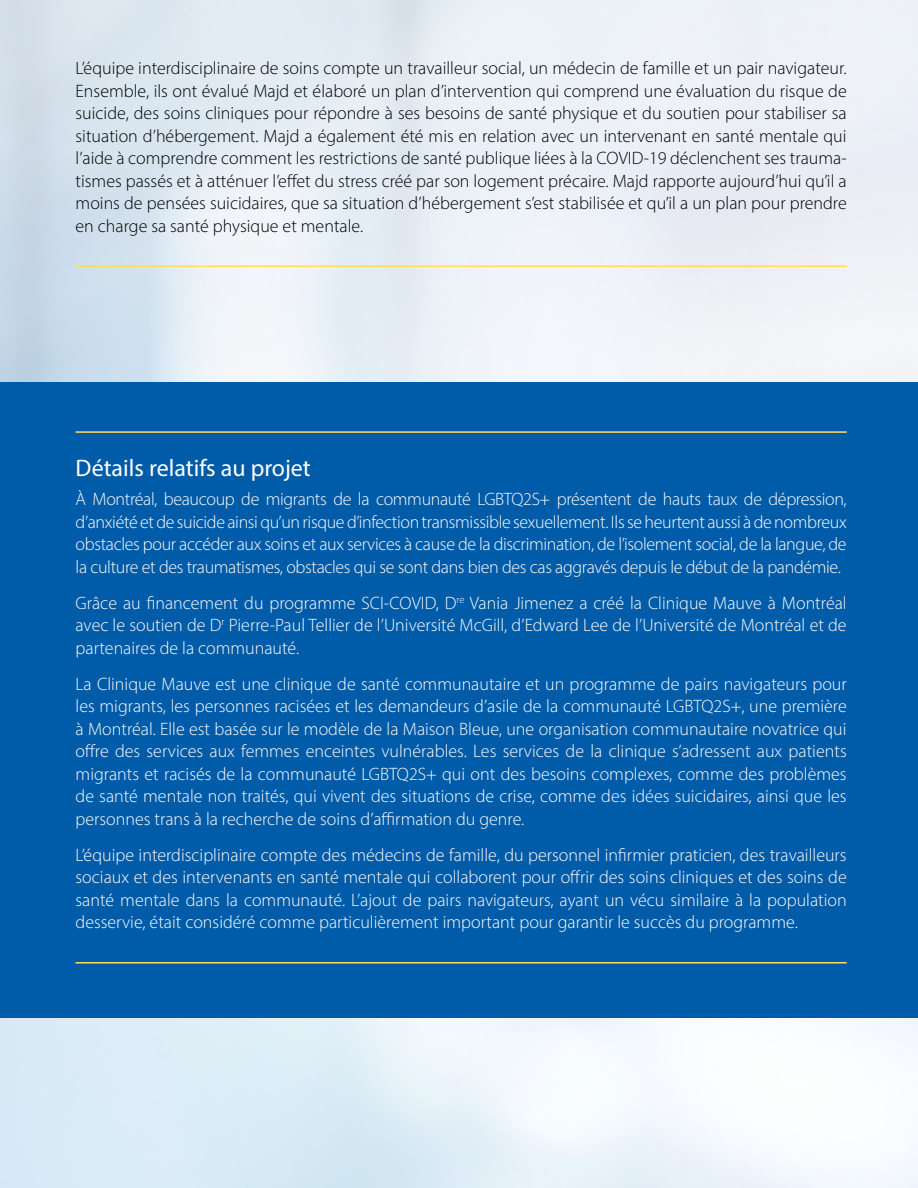
<style>
.page{position:relative;width:918px;height:1188px;background:#fff}
.page>*{position:absolute;margin:0;border:0;box-sizing:border-box;transform-origin:0 0}
.t1{font:24px "Myriad Pro";color:#fff}
.t2{font:300 18px/22.5px "Myriad Pro";color:#fff;text-align:justify}
.t3{font:300 18px/22.5px "Myriad Pro";color:#000;text-align:justify}
</style>
<div class="page">
<div style="left:0;top:382px;width:918px;height:636px;background:#005ba8"></div>
<hr style="left:76px;top:431px;width:771px;height:2px;background:#ffde59">
<hr style="left:76px;top:962px;width:771px;height:2px;background:#ffde59">
<hr style="left:76px;top:266px;width:771px;height:1px;background:#ffde59">
<p class="t3" style="left:76px;top:57px;width:773px">L’équipe interdisciplinaire de soins compte un travailleur social, un médecin de famille et un pair navigateur.<br>Ensemble, ils ont évalué Majd et élaboré un plan d’intervention qui comprend une évaluation du risque de suicide, des soins cliniques pour répondre à ses besoins de santé physique et du soutien pour stabiliser sa situation d’hébergement. Majd a également été mis en relation avec un intervenant en santé mentale qui l’aide à comprendre comment les restrictions de santé publique liées à la COVID-19 déclenchent ses trauma&shy;tismes passés et à atténuer l’effet du stress créé par son logement précaire. Majd rapporte aujourd’hui qu’il a moins de pensées suicidaires, que sa situation d’hébergement s’est stabilisée et qu’il a un plan pour prendre en charge sa santé physique et mentale.</p>
<p class="t1" style="left:76px;top:453px;width:237px">Détails relatifs au projet</p>
<p class="t2" style="left:76px;top:488px;width:773px">À Montréal, beaucoup de migrants de la communauté LGBTQ2S+ présentent de hauts taux de dépression, d’anxiété et de suicide ainsi qu’un risque d’infection transmissible sexuellement. Ils se heurtent aussi à de nombreux obstacles pour accéder aux soins et aux services à cause de la discrimination, de l’isolement social, de la langue, de la culture et des traumatismes, obstacles qui se sont dans bien des cas aggravés depuis le début de la pandémie.</p>
<p class="t2" style="left:76px;top:591px;width:773px">Grâce au financement du programme SCI-COVID, D<sup>re</sup> Vania Jimenez a créé la Clinique Mauve à Montréal avec le soutien de D<sup>r</sup> Pierre-Paul Tellier de l’Université McGill, d’Edward Lee de l’Université de Montréal et de partenaires de la communauté.</p>
<p class="t2" style="left:76px;top:672px;width:773px">La Clinique Mauve est une clinique de santé communautaire et un programme de pairs navigateurs pour les migrants, les personnes racisées et les demandeurs d’asile de la communauté LGBTQ2S+, une première à Montréal. Elle est basée sur le modèle de la Maison Bleue, une organisation communautaire novatrice qui offre des services aux femmes enceintes vulnérables. Les services de la clinique s’adressent aux patients migrants et racisés de la communauté LGBTQ2S+ qui ont des besoins complexes, comme des problèmes de santé mentale non traités, qui vivent des situations de crise, comme des idées suicidaires, ainsi que les personnes trans à la recherche de soins d’affirmation du genre.</p>
<p class="t2" style="left:76px;top:843px;width:773px">L’équipe interdisciplinaire compte des médecins de famille, du personnel infirmier praticien, des travailleurs sociaux et des intervenants en santé mentale qui collaborent pour offrir des soins cliniques et des soins de santé mentale dans la communauté. L’ajout de pairs navigateurs, ayant un vécu similaire à la population desservie, était considéré comme particulièrement important pour garantir le succès du programme.</p>
</div>
